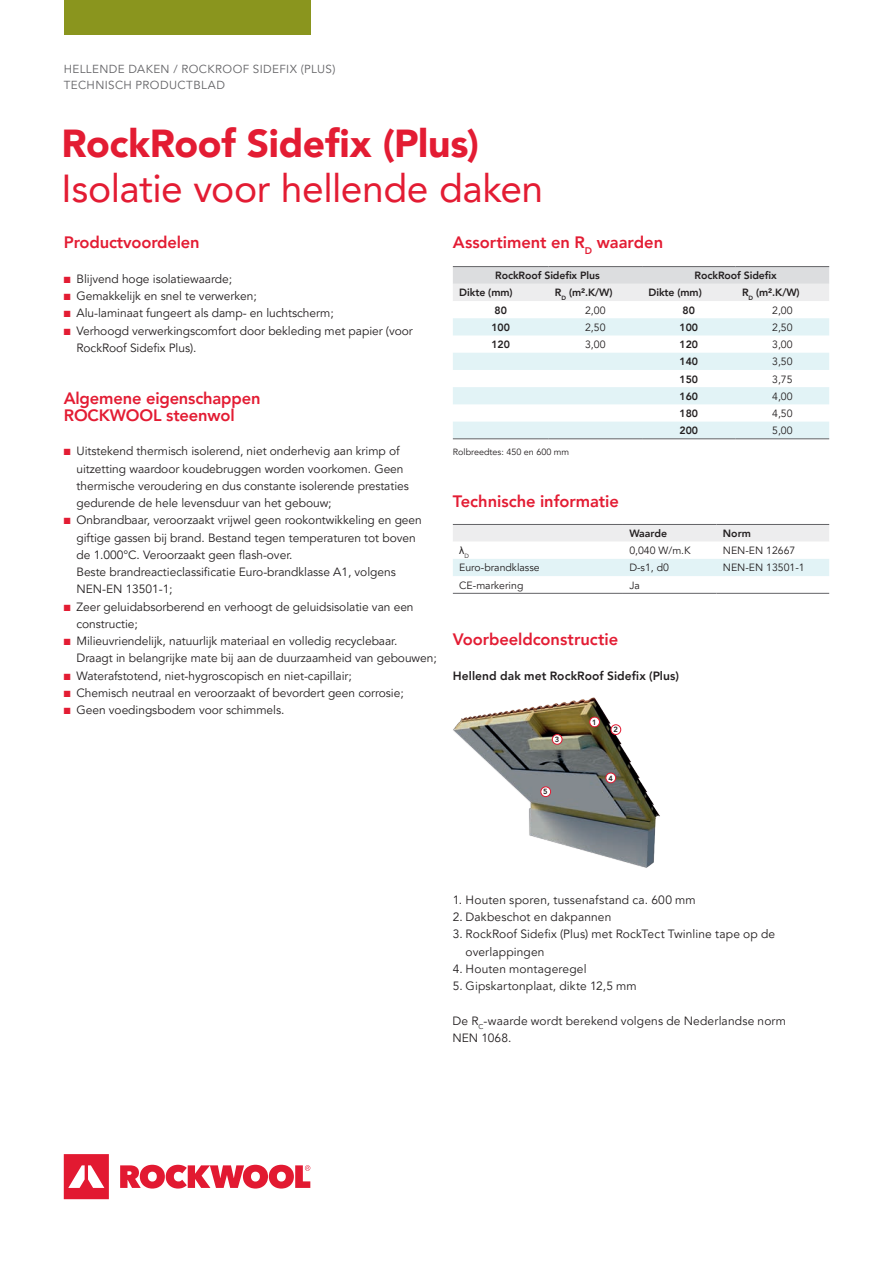
<style>
.page{position:relative;width:893px;height:1263px;background:#fff}
.page>*{position:absolute;margin:0;border:0;box-sizing:border-box;transform-origin:0 0}
.t1{font:39px "Avenir LT Pro";letter-spacing:-.01em;color:#e31c33}
.t2{font:900 39px "Avenir LT Pro";letter-spacing:-.01em;color:#e31c33}
.t3{font:800 16.5px/17.2px "Avenir LT Pro";letter-spacing:-.01em;color:#e31c33}
.t4{font:12px/17.2px "Avenir LT Pro";letter-spacing:-.005em;color:#231f20}
.t5{font:12px "Avenir LT Pro";letter-spacing:.015em;color:#231f20}
.t6{font:800 12px "Avenir LT Pro";letter-spacing:.01em;color:#231f20}
.t7{font:11.7px/16.5px "Avenir LT Pro";letter-spacing:.035em;color:#636366}
.t8{font:10.5px "Avenir LT Pro";color:#231f20}
.t9{font:800 10.5px "Avenir LT Pro";letter-spacing:-.01em;color:#231f20}
.t10{font:10.5px "Arial";color:#231f20}
.t11{font:9px "Avenir LT Pro";color:#231f20}
.t12{font:800 7.5px "Avenir LT Pro";color:#231f20}
.s1{color:#e31c33}
</style>
<div class="page">
<svg style="left:453px;top:525px;width:376px;height:68px"></svg>
<hr style="left:453px;top:524px;width:170px;height:1px;background:#636366">
<hr style="left:623px;top:524px;width:93px;height:1px;background:#636366">
<hr style="left:716px;top:524px;width:113px;height:1px;background:#636366">
<hr style="left:453px;top:593px;width:170px;height:1px;background:#636366">
<hr style="left:623px;top:593px;width:93px;height:1px;background:#636366">
<hr style="left:716px;top:593px;width:113px;height:1px;background:#636366">
<div style="left:64px;top:0;width:246px;height:34px;background:#8a951e"></div>
<svg style="left:64px;top:1154px;width:246px;height:45px"></svg>
<svg style="left:453px;top:267px;width:376px;height:34px"></svg>
<svg style="left:453px;top:318px;width:376px;height:120px;fill:#e2f3f6"></svg>
<hr style="left:453px;top:266px;width:96px;height:1px;background:#636366">
<hr style="left:549px;top:266px;width:93px;height:1px;background:#636366">
<hr style="left:642px;top:266px;width:94px;height:1px;background:#636366">
<hr style="left:736px;top:266px;width:93px;height:1px;background:#636366">
<hr style="left:453px;top:438px;width:96px;height:1px;background:#636366">
<hr style="left:549px;top:438px;width:93px;height:1px;background:#636366">
<hr style="left:642px;top:438px;width:94px;height:1px;background:#636366">
<hr style="left:736px;top:438px;width:93px;height:1px;background:#636366">
<img style="left:453px;top:697px;width:207px;height:171px">
<div style="left:552px;top:734px;width:10px;height:10px;background:#fff;border-radius:50%"></div>
<div style="left:552px;top:734px;width:10px;height:11px;border:1px solid #e21931;border-radius:50%"></div>
<div style="left:590px;top:717px;width:9px;height:10px;background:#fff;border-radius:50%"></div>
<div style="left:589px;top:717px;width:11px;height:10px;border:1px solid #e21931;border-radius:50%"></div>
<div style="left:606px;top:773px;width:10px;height:10px;background:#fff;border-radius:50%"></div>
<div style="left:605px;top:773px;width:11px;height:10px;border:1px solid #e21931;border-radius:50%"></div>
<div style="left:611px;top:725px;width:10px;height:9px;background:#fff;border-radius:50%"></div>
<div style="left:611px;top:724px;width:10px;height:11px;border:1px solid #e21931;border-radius:50%"></div>
<div style="left:541px;top:787px;width:10px;height:9px;background:#fff;border-radius:50%"></div>
<div style="left:540px;top:786px;width:11px;height:11px;border:1px solid #e21931;border-radius:50%"></div>
<p class="t7" style="left:64px;top:61px;width:273px">HELLENDE DAKEN / ROCKROOF SIDEFIX (PLUS)<br>TECHNISCH PRODUCTBLAD</p>
<h1 class="t2" style="left:62px;top:120px;width:419px">RockRoof Sidefix (Plus)</h1>
<h1 class="t1" style="left:62px;top:165px;width:483px">Isolatie voor hellende daken</h1>
<h2 class="t3" style="left:64px;top:234px;width:137px">Productvoordelen</h2>
<p class="t4" style="left:64px;top:270px;width:170px"><span class="s1">■</span> Blijvend hoge isolatiewaarde;</p>
<p class="t4" style="left:64px;top:288px;width:194px"><span class="s1">■</span> Gemakkelijk en snel te verwerken;</p>
<p class="t4" style="left:64px;top:305px;width:271px"><span class="s1">■</span> Alu-laminaat fungeert als damp- en luchtscherm;</p>
<p class="t4" style="left:77px;top:322px;width:338px;text-indent:-13px"><span class="s1">■</span> Verhoogd verwerkingscomfort door bekleding met papier (voor<br>RockRoof Sidefix Plus).</p>
<h2 class="t3" style="left:64px;top:389px;width:198px">Algemene eigenschappen<br>ROCKWOOL steenwol</h2>
<p class="t4" style="left:77px;top:443px;width:334px;text-indent:-13px"><span class="s1">■</span> Uitstekend thermisch isolerend, niet onderhevig aan krimp of uitzetting waardoor koudebruggen worden voorkomen. Geen thermische veroudering en dus constante isolerende prestaties gedurende de hele levensduur van het gebouw;</p>
<p class="t4" style="left:77px;top:512px;width:347px;text-indent:-13px"><span class="s1">■</span> Onbrandbaar, veroorzaakt vrijwel geen rookontwikkeling en geen giftige gassen bij brand. Bestand tegen temperaturen tot boven de 1.000°C. Veroorzaakt geen flash-over.<br>Beste brandreactieclassificatie Euro-brandklasse A1, volgens NEN-EN 13501-1;</p>
<p class="t4" style="left:77px;top:598px;width:339px;text-indent:-13px"><span class="s1">■</span> Zeer geluidabsorberend en verhoogt de geluidsisolatie van een constructie;</p>
<p class="t4" style="left:77px;top:633px;width:362px;text-indent:-13px"><span class="s1">■</span> Milieuvriendelijk, natuurlijk materiaal en volledig recyclebaar.<br>Draagt in belangrijke mate bij aan de duurzaamheid van gebouwen;</p>
<p class="t4" style="left:64px;top:667px;width:290px"><span class="s1">■</span> Waterafstotend, niet-hygroscopisch en niet-capillair;</p>
<p class="t4" style="left:64px;top:684px;width:341px"><span class="s1">■</span> Chemisch neutraal en veroorzaakt of bevordert geen corrosie;</p>
<p class="t4" style="left:64px;top:702px;width:222px"><span class="s1">■</span> Geen voedingsbodem voor schimmels.</p>
<h2 class="t3" style="left:453px;top:234px;width:212px">Assortiment en R<sub>D</sub> waarden</h2>
<p class="t9" style="left:495px;top:269px;width:106px">RockRoof Sidefix Plus</p>
<p class="t9" style="left:695px;top:269px;width:84px">RockRoof Sidefix</p>
<p class="t9" style="left:459px;top:286px;width:55px">Dikte (mm)</p>
<p class="t9" style="left:555px;top:286px;width:59px">R<sub>D</sub> (m².K/W)</p>
<p class="t9" style="left:648px;top:286px;width:55px">Dikte (mm)</p>
<p class="t9" style="left:742px;top:286px;width:59px">R<sub>D</sub> (m².K/W)</p>
<p class="t9" style="left:494px;top:304px;width:14px">80</p>
<p class="t8" style="left:585px;top:304px;width:22px">2,00</p>
<p class="t9" style="left:683px;top:304px;width:14px">80</p>
<p class="t8" style="left:772px;top:304px;width:22px">2,00</p>
<p class="t9" style="left:491px;top:321px;width:20px">100</p>
<p class="t8" style="left:585px;top:321px;width:22px">2,50</p>
<p class="t9" style="left:679px;top:321px;width:20px">100</p>
<p class="t8" style="left:772px;top:321px;width:22px">2,50</p>
<p class="t9" style="left:491px;top:338px;width:20px">120</p>
<p class="t8" style="left:585px;top:338px;width:22px">3,00</p>
<p class="t9" style="left:679px;top:338px;width:20px">120</p>
<p class="t8" style="left:772px;top:338px;width:22px">3,00</p>
<p class="t9" style="left:679px;top:355px;width:20px">140</p>
<p class="t8" style="left:772px;top:355px;width:22px">3,50</p>
<p class="t9" style="left:679px;top:373px;width:20px">150</p>
<p class="t8" style="left:772px;top:373px;width:22px">3,75</p>
<p class="t9" style="left:679px;top:390px;width:20px">160</p>
<p class="t8" style="left:772px;top:390px;width:22px">4,00</p>
<p class="t9" style="left:679px;top:407px;width:20px">180</p>
<p class="t8" style="left:772px;top:407px;width:22px">4,50</p>
<p class="t9" style="left:679px;top:424px;width:20px">200</p>
<p class="t8" style="left:772px;top:424px;width:22px">5,00</p>
<p class="t11" style="left:453px;top:447px;width:118px">Rolbreedtes: 450 en 600 mm</p>
<h2 class="t3" style="left:453px;top:493px;width:167px">Technische informatie</h2>
<p class="t9" style="left:629px;top:527px;width:39px">Waarde</p>
<p class="t9" style="left:723px;top:527px;width:30px">Norm</p>
<p class="t10" style="left:459px;top:544px;width:11px">λ<sub>D</sub></p>
<p class="t8" style="left:629px;top:544px;width:63px">0,040 W/m.K</p>
<p class="t8" style="left:723px;top:544px;width:74px">NEN-EN 12667</p>
<p class="t8" style="left:459px;top:562px;width:82px">Euro-brandklasse</p>
<p class="t8" style="left:629px;top:562px;width:41px">D-s1, d0</p>
<p class="t8" style="left:723px;top:562px;width:83px">NEN-EN 13501-1</p>
<p class="t8" style="left:459px;top:579px;width:66px">CE-markering</p>
<p class="t8" style="left:629px;top:579px;width:12px">Ja</p>
<h2 class="t3" style="left:453px;top:631px;width:167px">Voorbeeldconstructie</h2>
<p class="t6" style="left:453px;top:668px;width:228px">Hellend dak met RockRoof Sidefix (Plus)</p>
<p class="t12" style="left:555px;top:735px;width:6px">3</p>
<p class="t12" style="left:543px;top:787px;width:6px">5</p>
<p class="t12" style="left:592px;top:717px;width:6px">1</p>
<p class="t12" style="left:613px;top:725px;width:6px">2</p>
<p class="t12" style="left:608px;top:773px;width:6px">4</p>
<p class="t5" style="left:453px;top:893px;width:244px">1. Houten sporen, tussenafstand ca. 600 mm</p>
<p class="t5" style="left:453px;top:910px;width:160px">2. Dakbeschot en dakpannen</p>
<p class="t4" style="left:466px;top:926px;width:311px;text-indent:-13px">3. RockRoof Sidefix (Plus) met RockTect Twinline tape op de overlappingen</p>
<p class="t4" style="left:453px;top:960px;width:135px">4. Houten montageregel</p>
<p class="t4" style="left:453px;top:978px;width:185px">5. Gipskartonplaat, dikte 12,5 mm</p>
<p class="t4" style="left:452px;top:1012px;width:335px">De R<sub>C</sub>-waarde wordt berekend volgens de Nederlandse norm<br>NEN 1068.</p>
</div>
